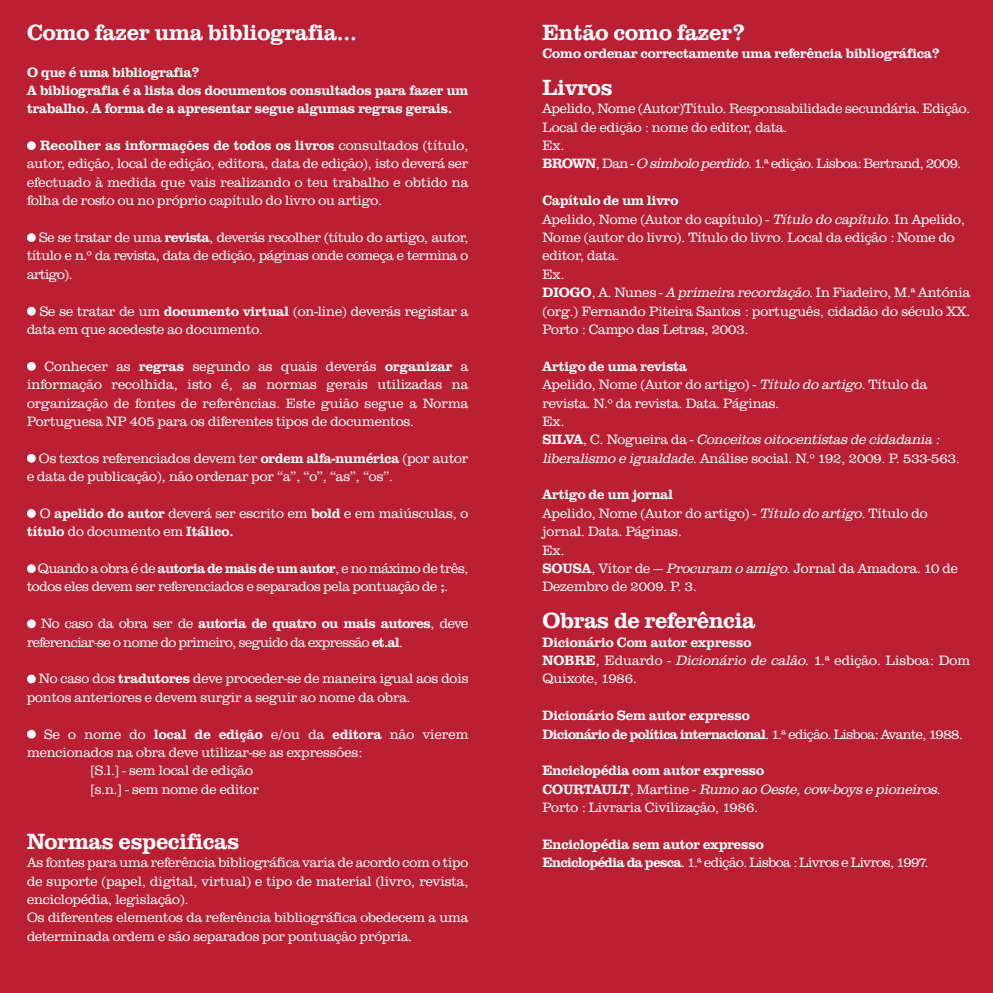
<style>
.page{position:relative;width:993px;height:993px;background:#fff}
.page>*{position:absolute;margin:0;border:0;box-sizing:border-box;transform-origin:0 0}
.t1{font:500 22.75px "URW Clarendon T";color:#fff}
.t2{font:14px/18.4px "URW Clarendon T Ligh";color:#fff}
.t3{font:500 14px/18.4px "URW Clarendon T";color:#fff}
.t4{font:14px "URW Clarendon T Ligh";letter-spacing:-.03em;color:#fff}
.t5{font:500 14px/18.4px "URW Clarendon T";letter-spacing:-.03em;color:#fff}
.t6{font:500 14px "URW Clarendon T";letter-spacing:-.02em;color:#fff}
.s1{font-family:"URW Clarendon T Ligh";font-weight:400}
.s2{font-family:"URW Clarendon T";font-weight:500}
.s3{font-style:italic}
</style>
<div class="page">
<div style="left:0;top:0;width:992px;height:992px;background:#ba1f33"></div>
<div style="left:27px;top:729px;width:9px;height:9px;background:#fff;border-radius:50%"></div>
<div style="left:27px;top:674px;width:9px;height:9px;background:#fff;border-radius:50%"></div>
<div style="left:27px;top:619px;width:9px;height:9px;background:#fff;border-radius:50%"></div>
<div style="left:27px;top:564px;width:9px;height:9px;background:#fff;border-radius:50%"></div>
<div style="left:27px;top:509px;width:9px;height:8px;background:#fff;border-radius:50%"></div>
<div style="left:27px;top:454px;width:9px;height:8px;background:#fff;border-radius:50%"></div>
<div style="left:27px;top:362px;width:9px;height:8px;background:#fff;border-radius:50%"></div>
<div style="left:27px;top:307px;width:9px;height:8px;background:#fff;border-radius:50%"></div>
<div style="left:27px;top:233px;width:9px;height:9px;background:#fff;border-radius:50%"></div>
<div style="left:27px;top:141px;width:9px;height:9px;background:#fff;border-radius:50%"></div>
<h1 class="t1" style="left:27px;top:19px;width:331px">Como fazer uma bibliografia...</h1>
<p class="t3" style="left:27px;top:62px;width:442px">O que é uma bibliografia?<br>A bibliografia é a lista dos documentos consultados para fazer um trabalho. A forma de a apresentar segue algumas regras gerais.</p>
<p class="t3" style="left:40px;top:136px;width:429px">Recolher as informações de todos os livros <span class="s1">consultados (título,</span></p>
<p class="t2" style="left:27px;top:154px;width:442px;text-align:justify">autor, edição, local de edição, editora, data de edição), isto deverá ser efectuado à medida que vais realizando o teu trabalho e obtido na folha de rosto ou no próprio capítulo do livro ou artigo.</p>
<p class="t2" style="left:27px;top:228px;width:442px;text-align:justify;text-indent:12px">Se se tratar de uma <span class="s2">revista</span>, deverás recolher (título do artigo, autor, título e n.º da revista, data de edição, páginas onde começa e termina o artigo).</p>
<p class="t2" style="left:27px;top:301px;width:442px;text-indent:13px">Se se tratar de um <span class="s2">documento virtual</span> (on-line) deverás registar a data em que acedeste ao documento.</p>
<p class="t2" style="left:27px;top:356px;width:442px;text-align:justify;text-indent:17px">Conhecer as <span class="s2">regras</span> segundo as quais deverás <span class="s2">organizar</span> a informação recolhida, isto é, as normas gerais utilizadas na organização de fontes de referências. Este guião segue a Norma Portuguesa NP 405 para os diferentes tipos de documentos.</p>
<p class="t2" style="left:27px;top:448px;width:442px;text-indent:12px">Os textos referenciados devem ter <span class="s2">ordem alfa-numérica</span> (por autor e data de publicação), não ordenar por “a”, “o”, “as”, “os”.</p>
<p class="t2" style="left:40px;top:503px;width:430px">O <span class="s2">apelido do autor</span> deverá ser escrito em <span class="s2">bold</span> e em maiúsculas, o</p>
<p class="t3" style="left:27px;top:522px;width:208px">título <span class="s1">do documento em</span> Itálico.</p>
<p class="t2" style="left:27px;top:559px;width:442px;text-indent:11px">Quando a obra é de <span class="s2">autoria de mais de um autor</span>, e no máximo de três, todos eles devem ser referenciados e separados pela pontuação de <span class="s2">;</span>.</p>
<p class="t6" style="left:41px;top:615px;width:428px"><span class="s1">No caso da obra ser de</span> autoria de quatro ou mais autores<span class="s1">, deve</span></p>
<p class="t4" style="left:27px;top:633px;width:377px">referenciar-se o nome do primeiro, seguido da expressão <span class="s2">et.al</span>.</p>
<p class="t2" style="left:27px;top:669px;width:442px;text-indent:12px">No caso dos <span class="s2">tradutores</span> deve proceder-se de maneira igual aos dois pontos anteriores e devem surgir a seguir ao nome da obra.</p>
<p class="t2" style="left:44px;top:724px;width:425px">Se o nome do <span class="s2">local de edição</span> e/ou da <span class="s2">editora</span> não vierem</p>
<p class="t2" style="left:27px;top:742px;width:336px">mencionados na obra deve utilizar-se as expressões:</p>
<p class="t2" style="left:90px;top:761px;width:164px">[S.l.] - sem local de edição</p>
<p class="t2" style="left:90px;top:779px;width:170px">[s.n.] - sem nome de editor</p>
<h1 class="t1" style="left:27px;top:827px;width:214px">Normas especificas</h1>
<p class="t2" style="left:27px;top:853px;width:442px">As fontes para uma referência bibliográfica varia de acordo com o tipo de suporte (papel, digital, virtual) e tipo de material (livro, revista, enciclopédia, legislação).<br>Os diferentes elementos da referência bibliográfica obedecem a uma determinada ordem e são separados por pontuação própria.</p>
<h1 class="t1" style="left:542px;top:19px;width:204px">Então como fazer?</h1>
<p class="t3" style="left:542px;top:44px;width:399px">Como ordenar correctamente uma referência bibliográfica?</p>
<h1 class="t1" style="left:542px;top:74px;width:72px">Livros</h1>
<p class="t2" style="left:542px;top:99px;width:429px">Apelido, Nome (Autor)Título. Responsabilidade secundária. Edição.<br>Local de edição : nome do editor, data.<br>Ex.<br><span class="s2">BROWN</span>, Dan - <span class="s3">Osímboloperdido</span>. 1.ª edição. Lisboa: Bertrand, 2009.</p>
<p class="t3" style="left:542px;top:191px;width:137px">Capítulo de um livro</p>
<p class="t2" style="left:542px;top:209px;width:429px">Apelido, Nome (Autor do capítulo) - <span class="s3">Títulodocapítulo</span>. In Apelido, Nome (autor do livro). Título do livro. Local da edição : Nome do editor, data.<br>Ex.<br><span class="s2">DIOGO</span>, A. Nunes - <span class="s3">A primeirarecordação</span>. In Fiadeiro, M.ª Antónia (org.) Fernando Piteira Santos : português, cidadão do século XX.<br>Porto : Campo das Letras, 2003.</p>
<p class="t3" style="left:542px;top:356px;width:146px">Artigo de uma revista</p>
<p class="t2" style="left:542px;top:375px;width:418px">Apelido, Nome (Autor do artigo) - <span class="s3">Títulodoartigo</span>. Título da revista. N.º da revista. Data. Páginas.<br>Ex.<br><span class="s2">SILVA</span>, C. Nogueira da - <span class="s3">Conceitos oitocentistas de cidadania : liberalismoeigualdade</span>. Análise social. N.º 192, 2009. P. 533-563.</p>
<p class="t3" style="left:542px;top:485px;width:132px">Artigo de um jornal</p>
<p class="t2" style="left:542px;top:503px;width:417px">Apelido, Nome (Autor do artigo) - <span class="s3">Títulodoartigo.</span>Título do jornal. Data. Páginas.<br>Ex.<br><span class="s2">SOUSA</span>, Vítor de — <span class="s3">Procuramoamigo</span>. Jornal da Amadora. 10 de Dezembro de 2009. P. 3.</p>
<h1 class="t1" style="left:542px;top:607px;width:214px">Obras de referência</h1>
<p class="t3" style="left:542px;top:632px;width:210px">Dicionário Com autor expresso</p>
<p class="t2" style="left:542px;top:650px;width:429px"><span class="s2">NOBRE</span>, Eduardo - <span class="s3">Dicionário de calão</span>. 1.ª edição. Lisboa: Dom<br>Quixote, 1986.</p>
<p class="t5" style="left:542px;top:706px;width:421px">Dicionário Sem autor expresso<br>Dicionário de política internacional<span class="s1">. 1.ª edição. Lisboa: Avante, 1988.</span></p>
<p class="t3" style="left:542px;top:761px;width:223px">Enciclopédia com autor expresso</p>
<p class="t2" style="left:542px;top:779px;width:399px"><span class="s2">COURTAULT</span>, Martine - <span class="s3">RumoaoOeste,cow-boysepioneiros</span>.<br>Porto : Livraria Civilização, 1986.</p>
<p class="t3" style="left:542px;top:834px;width:223px">Enciclopédia sem autor expresso</p>
<p class="t4" style="left:542px;top:854px;width:387px"><span class="s2">Enciclopédia da pesca</span>. 1.ª edição. Lisboa : Livros e Livros, 1997.</p>
</div>
